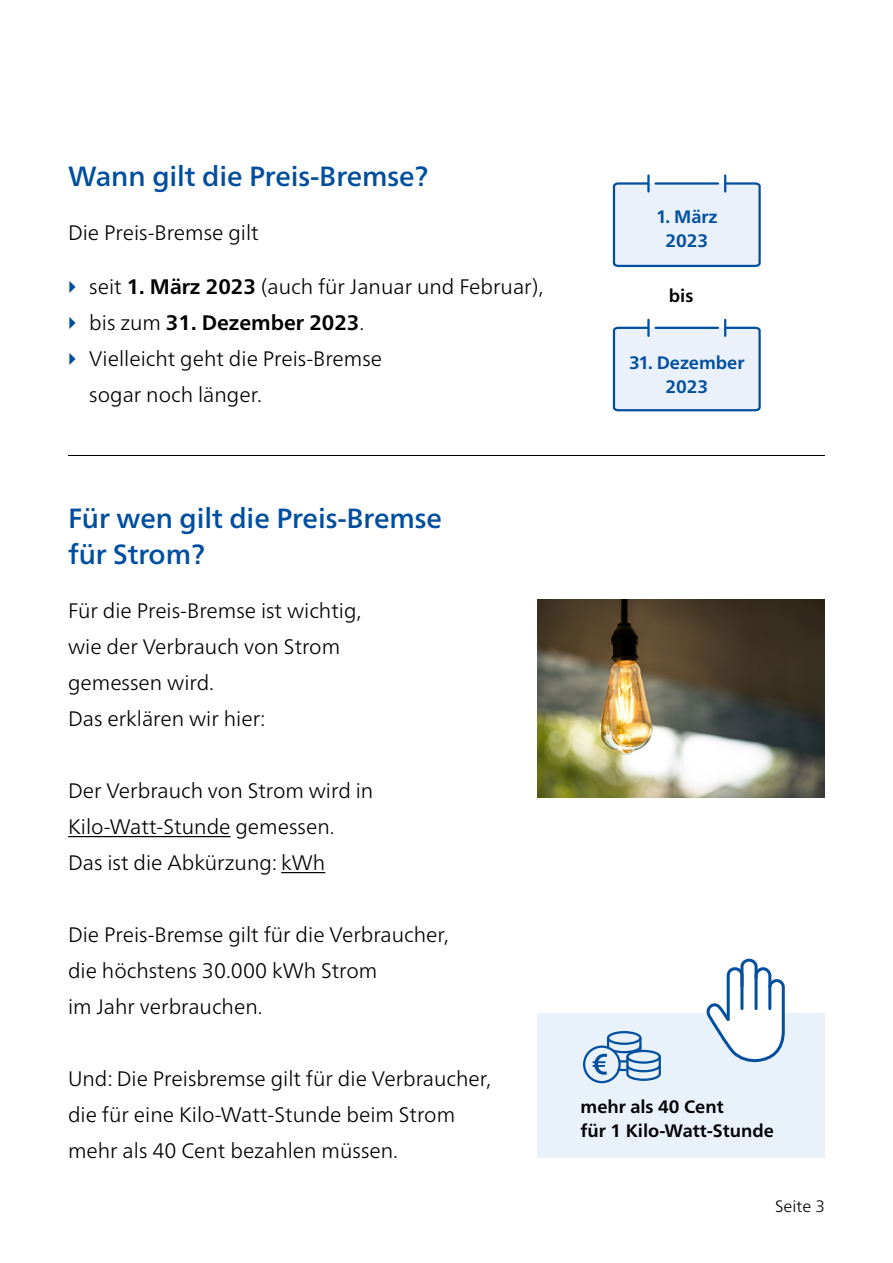
<style>
.page{position:relative;width:893px;height:1263px;background:#fff}
.page>*{position:absolute;margin:0;border:0;box-sizing:border-box;transform-origin:0 0}
.Headline_18_5_pt__me{font:500 27.75px/36px "Frutiger Neue LT Pro";letter-spacing:-.005em;color:#004e9e}
.Copy_14_pt___22_pt{font:300 21px/36px "Frutiger Neue LT Pro";color:#000}
.t1{font:700 21px "Frutiger Neue LT Pro";color:#000}
.t2{font:700 18px/24px "Frutiger Neue LT Pro";color:#020204}
.t3{font:700 18px/24px "Frutiger Neue LT Pro";color:#014f9e;text-align:center}
.t4{font:300 16.5px "Frutiger Neue LT Pro";color:#000}
.s1{font-weight:700}
.s2{font-weight:300}
</style>
<div class="page">
<svg style="left:612px;top:175px;width:149px;height:93px;background:#dae5f4"></svg>
<svg style="left:612px;top:320px;width:149px;height:92px;background:#d9e5f4"></svg>
<div style="left:537px;top:1014px;width:288px;height:144px;background:#e9f1fb"></div>
<svg style="left:704px;top:958px;width:82px;height:105px"></svg>
<div style="left:607px;top:1031px;width:34px;height:14px;border:2px solid #014f9e;border-radius:50%"></div>
<div style="left:583px;top:1045px;width:38px;height:38px;border:2px solid #014f9e;border-radius:50%"></div>
<svg style="left:592px;top:1038px;width:69px;height:44px"></svg>
<hr style="left:68px;top:836px;width:163px;height:1px;background:#000">
<hr style="left:281px;top:872px;width:44px;height:1px;background:#000">
<img style="left:537px;top:600px;width:288px;height:198px">
<hr style="left:68px;top:455px;width:757px;height:1px;background:#000">
<p class="Headline_18_5_pt__me" style="left:68px;top:158px;width:362px">Wann gilt die Preis-Bremse?</p>
<p class="Copy_14_pt___22_pt" style="left:68px;top:214px;width:192px">Die Preis-Bremse gilt</p>
<p class="Copy_14_pt___22_pt" style="left:89px;top:268px;width:456px">seit <span class="s1">1. März 2023</span> (auch für Januar und Februar),</p>
<p class="t1" style="left:89px;top:310px;width:277px"><span class="s2">bis zum</span> 31. Dezember 2023<span class="s2">.</span></p>
<p class="Copy_14_pt___22_pt" style="left:89px;top:340px;width:294px">Vielleicht geht die Preis-Bremse sogar noch länger.</p>
<p class="t3" style="left:656px;top:205px;width:63px">1. März<br>2023</p>
<p class="t2" style="left:669px;top:283px;width:26px">bis</p>
<p class="t3" style="left:629px;top:350px;width:117px">31. Dezember<br>2023</p>
<p class="Headline_18_5_pt__me" style="left:68px;top:500px;width:375px">Für wen gilt die Preis-Bremse für Strom?</p>
<p class="Copy_14_pt___22_pt" style="left:68px;top:592px;width:295px">Für die Preis-Bremse ist wichtig, wie der Verbrauch von Strom gemessen wird.<br>Das erklären wir hier:</p>
<p class="Copy_14_pt___22_pt" style="left:68px;top:772px;width:307px">Der Verbrauch von Strom wird in<br>Kilo-Watt-Stunde gemessen.<br>Das ist die Abkürzung: kWh</p>
<p class="Copy_14_pt___22_pt" style="left:68px;top:916px;width:382px">Die Preis-Bremse gilt für die Verbraucher, die höchstens 30.000 kWh Strom<br>im Jahr verbrauchen.</p>
<p class="Copy_14_pt___22_pt" style="left:68px;top:1060px;width:424px">Und: Die Preisbremse gilt für die Verbraucher, die für eine Kilo-Watt-Stunde beim Strom mehr als 40 Cent bezahlen müssen.</p>
<p class="t2" style="left:580px;top:1094px;width:195px">mehr als 40 Cent<br>für 1 Kilo-Watt-Stunde</p>
<p class="t4" style="left:775px;top:1196px;width:51px">Seite 3</p>
</div>
